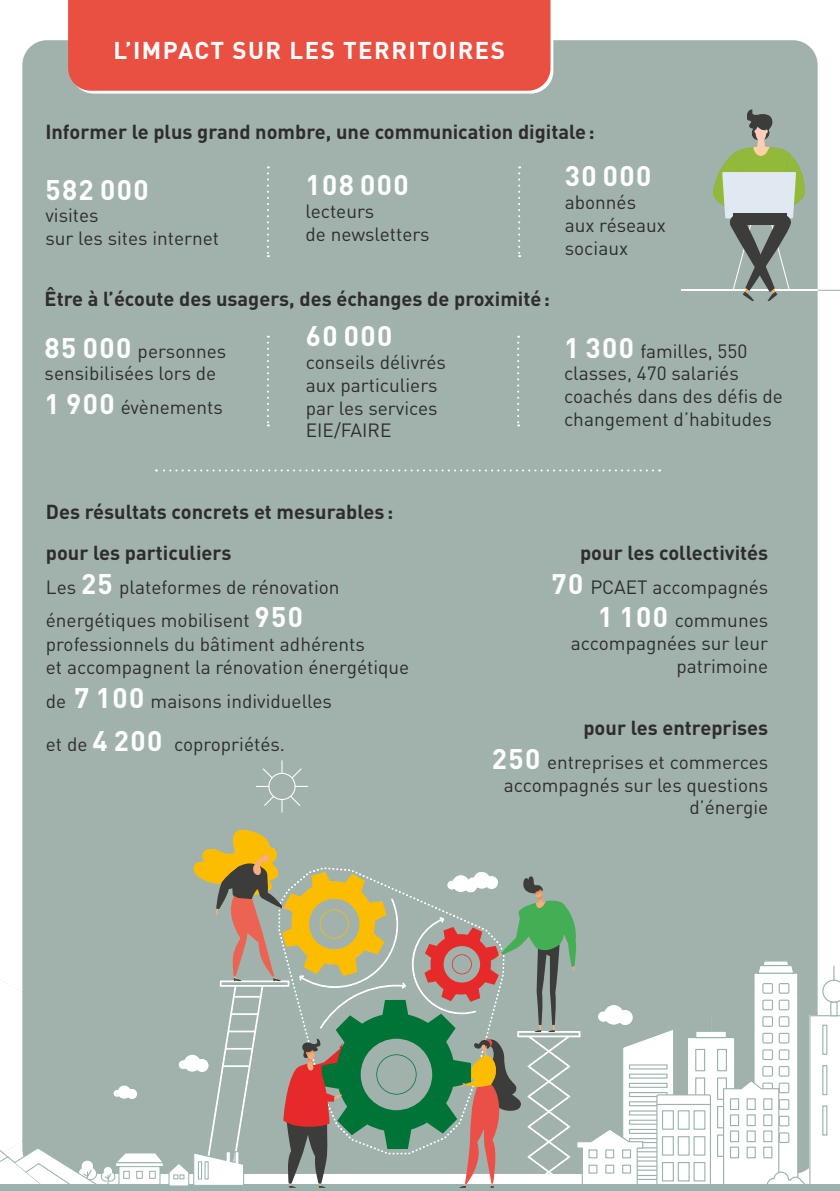
<style>
.page{position:relative;width:840px;height:1191px;background:#fff}
.page>*{position:absolute;margin:0;border:0;box-sizing:border-box;transform-origin:0 0}
.t1{font:700 28px "DIN Pro";letter-spacing:.05em;color:#fff}
.t2{font:700 24px "DIN Pro";letter-spacing:.06em;color:#fff}
.t3{font:700 20px/41px "DIN Pro";color:#2e2d2c}
.t4{font:19px/22.8px "DIN Pro";color:#2e2d2c}
.s1{font-weight:700;font-size:28px;color:#fff}
</style>
<div class="page">
<div style="left:22px;top:40px;width:795px;height:1134px;background:#a1b2ac;border-radius:25px"></div>
<svg style="left:83px;top:0;width:470px;height:94px;background:#eeedec"></svg>
<div style="left:68px;top:0;width:482px;height:91px;background:#ea5042"></div>
<svg style="left:267px;top:336px;width:2px;height:90px"></svg>
<svg style="left:517px;top:336px;width:2px;height:90px"></svg>
<svg style="left:267px;top:166px;width:2px;height:91px"></svg>
<svg style="left:518px;top:166px;width:2px;height:91px"></svg>
<hr style="left:680px;top:290px;width:159px;height:1px;background:#fff">
<svg style="left:712px;top:109px;width:94px;height:192px"></svg>
<div style="left:687px;top:1037px;width:47px;height:149px;background:#fff"></div>
<div style="left:686px;top:1037px;width:48px;height:149px;border:1px solid #9ab3af"></div>
<svg style="left:696px;top:1051px;width:1px;height:18px"></svg>
<div style="left:694px;top:1049px;width:10px;height:22px;border:1px solid #9ab3af"></div>
<svg style="left:718px;top:1051px;width:1px;height:18px"></svg>
<div style="left:716px;top:1049px;width:10px;height:22px;border:1px solid #9ab3af"></div>
<svg style="left:696px;top:1079px;width:1px;height:15px"></svg>
<div style="left:694px;top:1077px;width:10px;height:22px;border:1px solid #9ab3af"></div>
<svg style="left:718px;top:1079px;width:1px;height:18px"></svg>
<div style="left:716px;top:1077px;width:10px;height:22px;border:1px solid #9ab3af"></div>
<svg style="left:718px;top:1108px;width:1px;height:18px"></svg>
<div style="left:716px;top:1106px;width:10px;height:22px;border:1px solid #9ab3af"></div>
<svg style="left:718px;top:1136px;width:1px;height:18px"></svg>
<div style="left:716px;top:1134px;width:10px;height:22px;border:1px solid #9ab3af"></div>
<div style="left:695px;top:1031px;width:31px;height:6px;background:#fff"></div>
<div style="left:694px;top:1030px;width:32px;height:8px;border:1px solid #9ab3af"></div>
<div style="left:829px;top:1001px;width:8px;height:15px;border:1px solid #9ab3af"></div>
<svg style="left:822px;top:966px;width:17px;height:36px"></svg>
<div style="left:753px;top:973px;width:44px;height:212px;background:#fff"></div>
<svg style="left:756px;top:961px;width:38px;height:13px"></svg>
<div style="left:762px;top:983px;width:10px;height:10px;border:1px solid #9ab3af"></div>
<div style="left:778px;top:983px;width:11px;height:10px;border:1px solid #9ab3af"></div>
<div style="left:762px;top:999px;width:10px;height:11px;border:1px solid #9ab3af"></div>
<div style="left:778px;top:999px;width:11px;height:11px;border:1px solid #9ab3af"></div>
<div style="left:656px;top:1094px;width:54px;height:92px;background:#fff"></div>
<div style="left:656px;top:1094px;width:54px;height:92px;border:1px solid #9ab3af"></div>
<hr style="left:656px;top:1104px;width:54px;height:1px;background:#9ab3af">
<div style="left:677px;top:1110px;width:12px;height:19px;border:1px solid #9ab3af"></div>
<div style="left:693px;top:1110px;width:12px;height:19px;border:1px solid #9ab3af"></div>
<div style="left:677px;top:1136px;width:12px;height:19px;border:1px solid #9ab3af"></div>
<div style="left:693px;top:1136px;width:12px;height:19px;border:1px solid #9ab3af"></div>
<div style="left:677px;top:1162px;width:12px;height:19px;border:1px solid #9ab3af"></div>
<div style="left:693px;top:1162px;width:12px;height:19px;border:1px solid #9ab3af"></div>
<svg style="left:722px;top:1015px;width:118px;height:172px"></svg>
<div style="left:268px;top:773px;width:27px;height:27px;border:1px solid #fff;border-radius:50%"></div>
<svg style="left:281px;top:760px;width:1px;height:13px"></svg>
<svg style="left:256px;top:786px;width:13px;height:1px"></svg>
<svg style="left:295px;top:786px;width:12px;height:1px"></svg>
<svg style="left:281px;top:799px;width:1px;height:13px"></svg>
<svg style="left:290px;top:768px;width:12px;height:11px"></svg>
<svg style="left:264px;top:795px;width:11px;height:11px"></svg>
<svg style="left:289px;top:795px;width:11px;height:11px"></svg>
<svg style="left:263px;top:768px;width:10px;height:11px"></svg>
<div style="left:0;top:1184px;width:839px;height:7px;background:#9ab3af"></div>
<svg style="left:0;top:825px;width:674px;height:363px"></svg>
<svg style="left:817px;top:290px;width:22px;height:1px"></svg>
<svg style="left:156px;top:469px;width:492px;height:2px"></svg>
<p class="t2" style="left:114px;top:34px;width:392px">L’IMPACT SUR LES TERRITOIRES</p>
<p class="t3" style="left:45px;top:110px;width:550px">Informer le plus grand nombre, une communication digitale:</p>
<h1 class="t1" style="left:45px;top:170px;width:105px">582 000</h1>
<p class="t4" style="left:45px;top:203px;width:175px">visites<br>sur les sites internet</p>
<h1 class="t1" style="left:305px;top:166px;width:105px">108 000</h1>
<p class="t4" style="left:305px;top:199px;width:125px">lecteurs<br>de newsletters</p>
<p class="t3" style="left:45px;top:277px;width:506px">Être à l’écoute des usagers, des échanges de proximité:</p>
<p class="t4" style="left:45px;top:338px;width:183px"><span class="s1">85 000</span> personnes sensibilisées lors de</p>
<p class="t4" style="left:45px;top:395px;width:180px"><span class="s1">1 900</span> évènements</p>
<h1 class="t1" style="left:305px;top:317px;width:88px">60 000</h1>
<p class="t4" style="left:305px;top:350px;width:142px">conseils délivrés aux particuliers par les services<br>EIE/FAIRE</p>
<h1 class="t1" style="left:564px;top:157px;width:88px">30 000</h1>
<p class="t4" style="left:564px;top:190px;width:103px">abonnés aux réseaux sociaux</p>
<p class="t4" style="left:563px;top:338px;width:220px"><span class="s1">1 300</span> familles, 550 classes, 470 salariés coachés dans des défis de changement d’habitudes</p>
<p class="t3" style="left:46px;top:490px;width:348px">Des résultats concrets et mesurables: pour les particuliers</p>
<p class="t4" style="left:46px;top:569px;width:295px;line-height:33.6px">Les <span class="s1">25</span> plateformes de rénovation énergétiques mobilisent <span class="s1">950</span></p>
<p class="t4" style="left:46px;top:632px;width:365px">professionnels du bâtiment adhérents<br>et accompagnent la rénovation énergétique</p>
<p class="t4" style="left:46px;top:688px;width:287px">de <span class="s1">7 100</span> maisons individuelles</p>
<p class="t4" style="left:46px;top:731px;width:240px">et de <span class="s1">4 200</span> copropriétés.</p>
<p class="t3" style="left:579px;top:531px;width:189px">pour les collectivités</p>
<p class="t4" style="left:551px;top:569px;width:218px;line-height:33.6px;text-align:right"><span class="s1">70</span> PCAET accompagnés<br><span class="s1">1 100</span> communes</p>
<p class="t4" style="left:570px;top:631px;width:199px;text-align:right">accompagnées sur leur patrimoine</p>
<p class="t3" style="left:583px;top:706px;width:186px">pour les entreprises</p>
<p class="t4" style="left:491px;top:750px;width:278px;text-align:right"><span class="s1">250</span> entreprises et commerces accompagnés sur les questions d’énergie</p>
</div>
